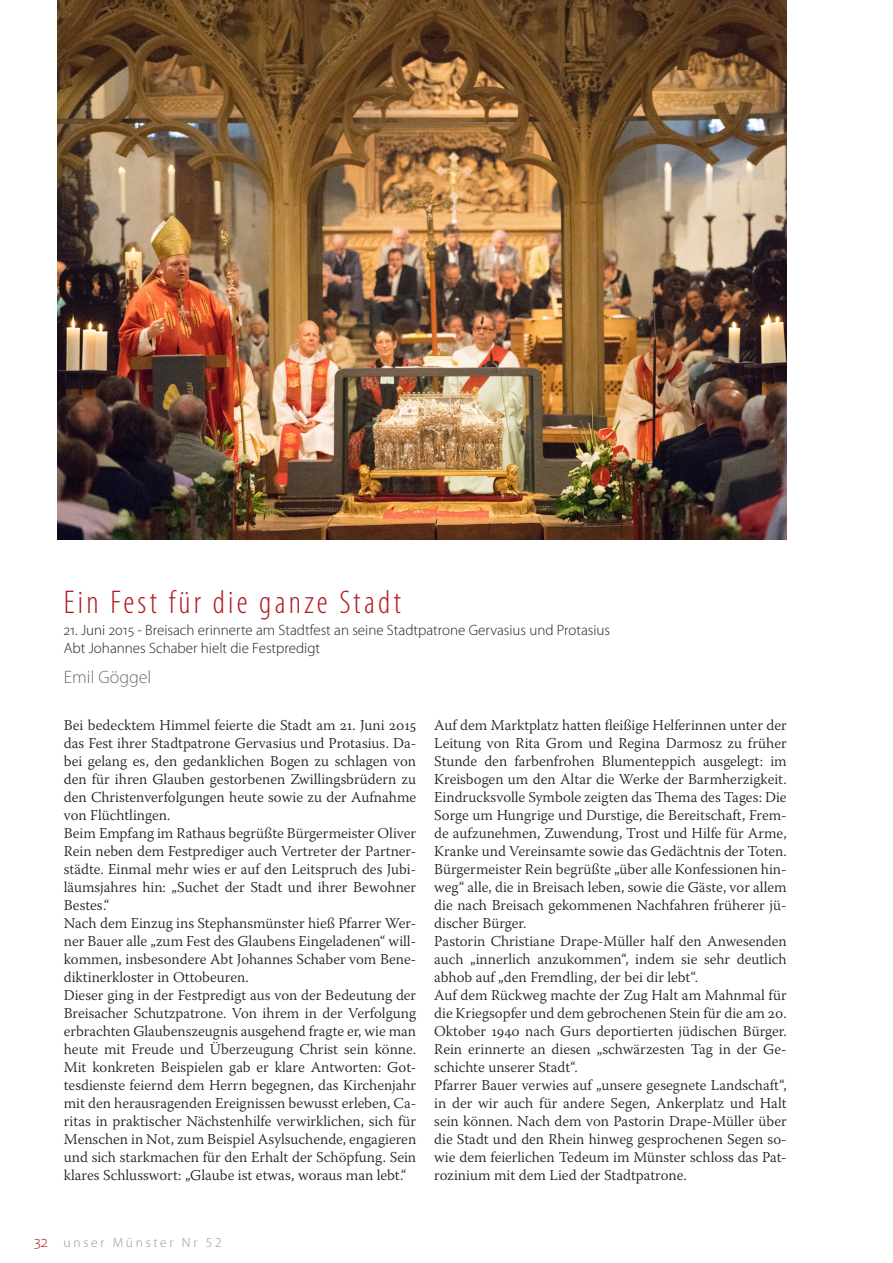
<style>
.page{position:relative;width:893px;height:1263px;background:#fff}
.page>*{position:absolute;margin:0;border:0;box-sizing:border-box;transform-origin:0 0}
.t1{font:300 condensed 33px "Myriad Pro";letter-spacing:.1em;color:#af1e22}
.t2{font:300 18px "Myriad Pro";color:#6c6d70}
.t3{font:300 15px/18px "Warnock Pro";color:#231f20}
.t4{font:300 15px/18px "Myriad Pro";color:#231f20}
.t5{font:13.5px "Myriad Pro Light 2";letter-spacing:.2em;color:#939598}
.s1{font-family:"Myriad Pro";font-weight:300;font-size:16.5px;color:#af1e22}
</style>
<div class="page">
<img style="left:57px;top:0;width:730px;height:539px">
<h1 class="t1" style="left:64px;top:584px;width:339px">Ein Fest für die ganze Stadt</h1>
<p class="t4" style="left:64px;top:621px;width:548px">21. Juni 2015 - Breisach erinnerte am Stadtfest an seine Stadtpatrone Gervasius und Protasius<br>Abt Johannes Schaber hielt die Festpredigt</p>
<p class="t2" style="left:64px;top:667px;width:89px">Emil Göggel</p>
<p class="t3" style="left:434px;top:716px;width:354px">Auf dem Marktplatz hatten fleißige Helferinnen unter der Leitung von Rita Grom und Regina Darmosz zu früher Stunde den farbenfrohen Blumenteppich ausgelegt: im Kreisbogen um den Altar die Werke der Barmherzigkeit.<br>Eindrucksvolle Symbole zeigten das Thema des Tages: Die Sorge um Hungrige und Durstige, die Bereitschaft, Frem&shy;de aufzunehmen, Zuwendung, Trost und Hilfe für Arme, Kranke und Vereinsamte sowie das Gedächtnis der Toten.<br>Bürgermeister Rein begrüßte „über alle Konfessionen hin&shy;weg“ alle, die in Breisach leben, sowie die Gäste, vor allem die nach Breisach gekommenen Nachfahren früherer jü&shy;discher Bürger.<br>Pastorin Christiane Drape-Müller half den Anwesenden auch „innerlich anzukommen“, indem sie sehr deutlich abhob auf „den Fremdling, der bei dir lebt“.<br>Auf dem Rückweg machte der Zug Halt am Mahnmal für die Kriegsopfer und dem gebrochenen Stein für die am 20.<br>Oktober 1940 nach Gurs deportierten jüdischen Bürger.<br>Rein erinnerte an diesen „schwärzesten Tag in der Ge&shy;schichte unserer Stadt“.<br>Pfarrer Bauer verwies auf „unsere gesegnete Landschaft“, in der wir auch für andere Segen, Ankerplatz und Halt sein können. Nach dem von Pastorin Drape-Müller über die Stadt und den Rhein hinweg gesprochenen Segen so&shy;wie dem feierlichen Tedeum im Münster schloss das Pat&shy;rozinium mit dem Lied der Stadtpatrone.</p>
<p class="t3" style="left:64px;top:716px;width:354px">Bei bedecktem Himmel feierte die Stadt am 21. Juni 2015 das Fest ihrer Stadtpatrone Gervasius und Protasius. Da&shy;bei gelang es, den gedanklichen Bogen zu schlagen von den für ihren Glauben gestorbenen Zwillingsbrüdern zu den Christenverfolgungen heute sowie zu der Aufnahme von Flüchtlingen.<br>Beim Empfang im Rathaus begrüßte Bürgermeister Oliver Rein neben dem Festprediger auch Vertreter der Partner&shy;städte. Einmal mehr wies er auf den Leitspruch des Jubi&shy;läumsjahres hin: „Suchet der Stadt und ihrer Bewohner Bestes.“<br>Nach dem Einzug ins Stephansmünster hieß Pfarrer Wer&shy;ner Bauer alle „zum Fest des Glaubens Eingeladenen“ will&shy;kommen, insbesondere Abt Johannes Schaber vom Bene&shy;diktinerkloster in Ottobeuren.<br>Dieser ging in der Festpredigt aus von der Bedeutung der Breisacher Schutzpatrone. Von ihrem in der Verfolgung erbrachten Glaubenszeugnis ausgehend fragte er, wie man heute mit Freude und Überzeugung Christ sein könne.<br>Mit konkreten Beispielen gab er klare Antworten: Got&shy;tesdienste feiernd dem Herrn begegnen, das Kirchenjahr mit den herausragenden Ereignissen bewusst erleben, Ca&shy;ritas in praktischer Nächstenhilfe verwirklichen, sich für Menschen in Not, zum Beispiel Asylsuchende, engagieren und sich starkmachen für den Erhalt der Schöpfung. Sein klares Schlusswort: „Glaube ist etwas, woraus man lebt.“</p>
<p class="t5" style="left:34px;top:1235px;width:189px"><span class="s1">32</span> unser Münster Nr 52</p>
</div>
